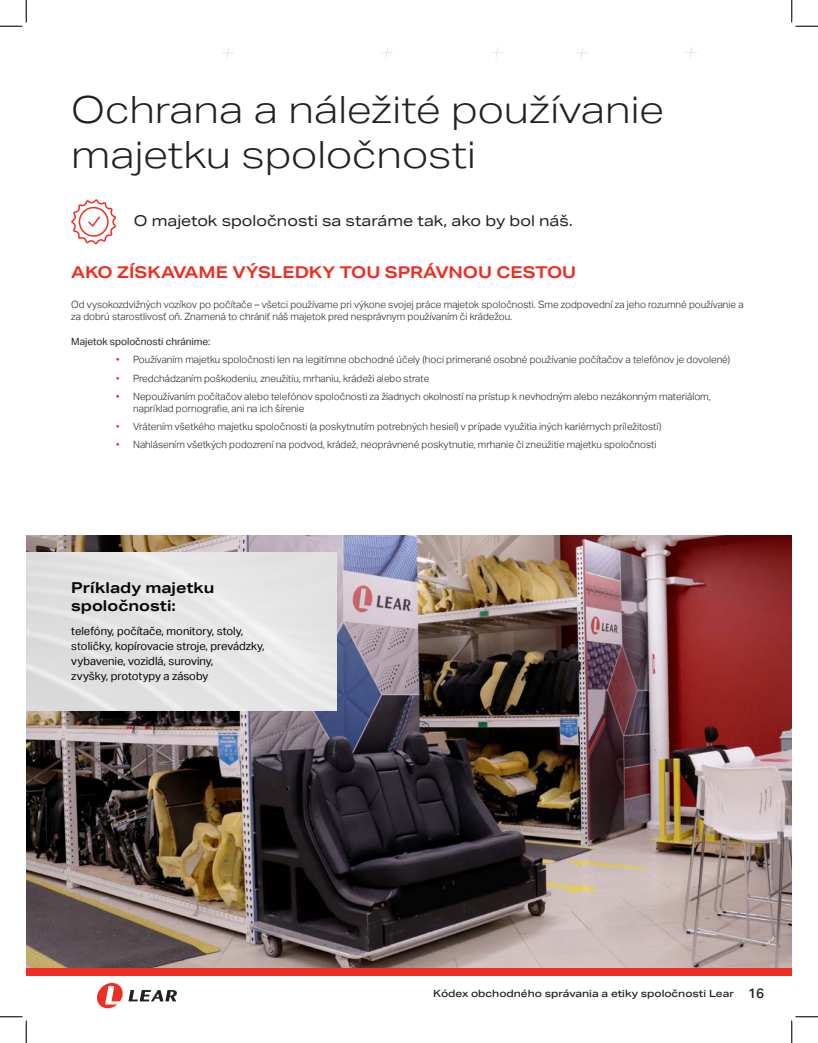
<style>
.page{position:relative;width:818px;height:1043px;background:#fff}
.page>*{position:absolute;margin:0;border:0;box-sizing:border-box;transform-origin:0 0}
.t1{font:300 37.5px/45px "Aktiv Grotesk Ex";color:#241f21}
.t2{font:700 16.25px "Aktiv Grotesk Ex";color:#ee2e22}
.t3{font:15px "Aktiv Grotesk Ex";color:#231f20}
.t4{font:700 15px/18px "Aktiv Grotesk Ex";color:#040503}
.t5{font:500 13.62px "Aktiv Grotesk";color:#231f20}
.t6{font:11.25px "Aktiv Grotesk";color:#040503}
.t7{font:300 10px/12.5px "Aktiv Grotesk";color:#231f20}
.t8{font:500 10px "Aktiv Grotesk Ex";color:#231f20}
.t9{font:10px "Aktiv Grotesk";color:#231f20}
.s1{color:#e72419}
.s2{color:#ee2e22}
</style>
<div class="page">
<img style="left:26px;top:536px;width:765px;height:432px">
<div style="left:26px;top:968px;width:765px;height:7px;background:#ee2e22"></div>
<img style="left:26px;top:553px;width:311px;height:158px">
<svg style="left:97px;top:983px;width:80px;height:25px"></svg>
<svg style="left:71px;top:199px;width:45px;height:45px"></svg>
<svg style="left:222px;top:47px;width:12px;height:12px"></svg>
<svg style="left:381px;top:47px;width:12px;height:12px"></svg>
<svg style="left:491px;top:47px;width:12px;height:11px"></svg>
<svg style="left:576px;top:47px;width:12px;height:12px"></svg>
<svg style="left:685px;top:47px;width:12px;height:12px"></svg>
<svg style="left:0;top:0;width:27px;height:27px"></svg>
<svg style="left:0;top:1016px;width:27px;height:26px"></svg>
<svg style="left:791px;top:0;width:27px;height:27px"></svg>
<svg style="left:791px;top:1016px;width:27px;height:26px"></svg>
<p class="t1" style="left:71px;top:87px;width:594px">Ochrana a náležité používanie majetku spoločnosti</p>
<p class="t3" style="left:134px;top:212px;width:440px">O majetok spoločnosti sa staráme tak, ako by bol náš.</p>
<p class="t2" style="left:71px;top:262px;width:506px">AKO ZÍSKAVAME VÝSLEDKY TOU SPRÁVNOU CESTOU</p>
<p class="t7" style="left:71px;top:298px;width:673px">Od vysokozdvižných vozíkov po počítače – všetci používame pri výkone svojej práce majetok spoločnosti. Sme zodpovední za jeho rozumné používanie a za dobrú starostlivosť oň. Znamená to chrániť náš majetok pred nesprávnym používaním či krádežou.</p>
<p class="t9" style="left:71px;top:336px;width:140px">Majetok spoločnosti chránime:</p>
<p class="t7" style="left:116px;top:354px;width:615px"><span class="s1">•</span> Používaním majetku spoločnosti len na legitímne obchodné účely (hoci primerané osobné používanie počítačov a telefónov je dovolené)</p>
<p class="t7" style="left:133px;top:372px;width:297px">Predchádzaním poškodeniu, zneužitiu, mrhaniu, krádeži alebo strate</p>
<p class="t7" style="left:133px;top:390px;width:579px;text-indent:-17px"><span class="s1">•</span> Nepoužívaním počítačov alebo telefónov spoločnosti za žiadnych okolností na prístup k nevhodným alebo nezákonným materiálom, napríklad pornografie, ani na ich šírenie</p>
<p class="t7" style="left:116px;top:420px;width:547px"><span class="s2">•</span> Vrátením všetkého majetku spoločnosti (a poskytnutím potrebných hesiel) v prípade využitia iných kariérnych príležitostí)</p>
<p class="t7" style="left:116px;top:439px;width:541px"><span class="s2">•</span> Nahlásením všetkých podozrení na podvod, krádež, neoprávnené poskytnutie, mrhanie či zneužitie majetku spoločnosti</p>
<p class="t4" style="left:71px;top:579px;width:144px">Príklady majetku spoločnosti:</p>
<p class="t6" style="left:71px;top:624px;width:173px">telefóny, počítače, monitory, stoly,</p>
<p class="t6" style="left:71px;top:639px;width:195px">stoličky, kopírovacie stroje, prevádzky,</p>
<p class="t6" style="left:71px;top:654px;width:143px">vybavenie, vozidlá, suroviny,</p>
<p class="t6" style="left:71px;top:669px;width:139px">zvyšky, prototypy a zásoby</p>
<p class="t8" style="left:433px;top:987px;width:302px">Kódex obchodného správania a etiky spoločnosti Lear</p>
<p class="t5" style="left:748px;top:985px;width:18px">16</p>
</div>
